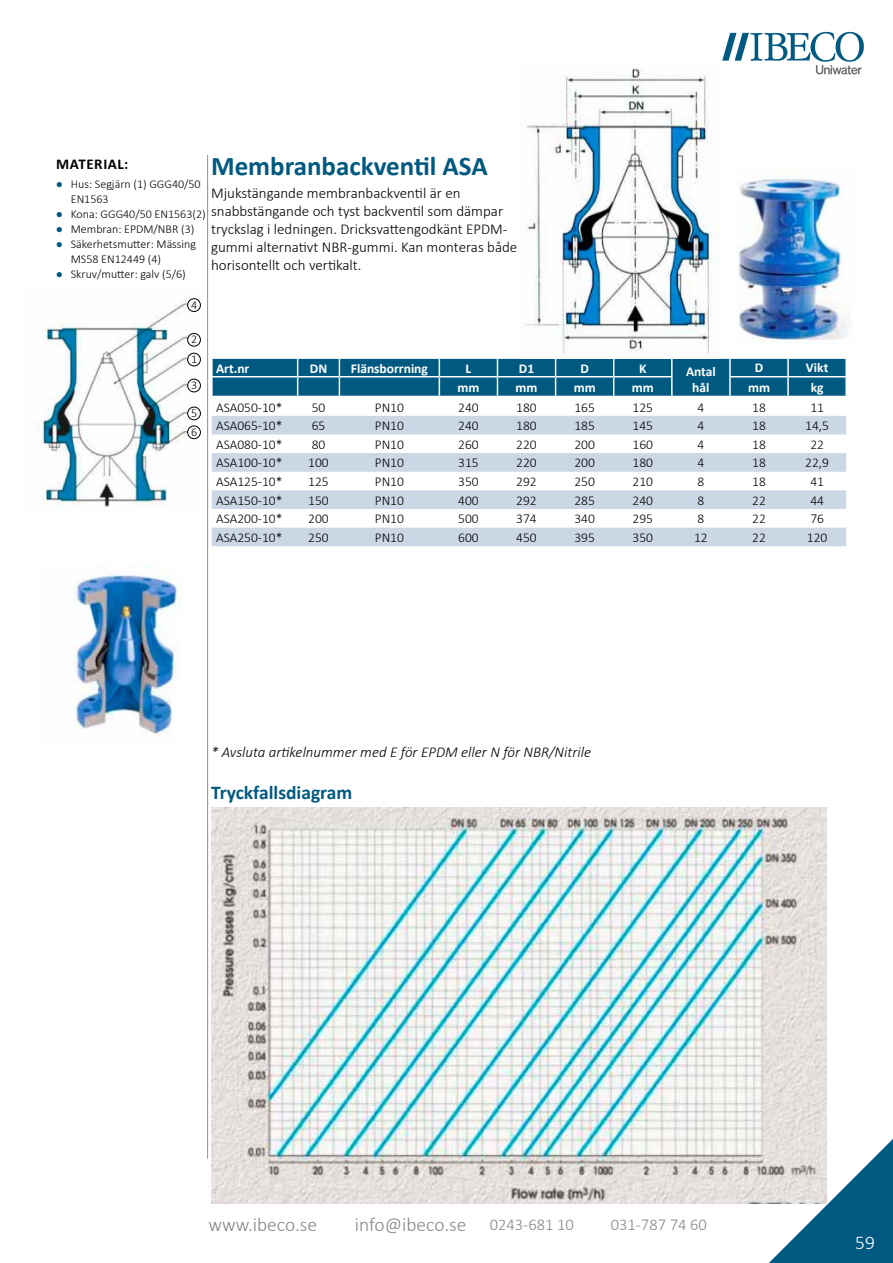
<style>
.page{position:relative;width:893px;height:1263px;background:#fff}
.page>*{position:absolute;margin:0;border:0;box-sizing:border-box;transform-origin:0 0}
.t1{font:700 27px "Calibri";color:#005980}
.t2{font:300 19.5px "Calibri";color:#868786}
.t3{font:700 19.5px "Calibri";color:#005980}
.t4{font:300 19.5px "Calibri";color:#fff}
.t5{font:300 16.5px "Calibri";color:#868786}
.t6{font:300 15px/18px "Calibri";color:#000}
.t7{font:italic 300 15px "Calibri";color:#000}
.t8{font:700 15px "Calibri";letter-spacing:.04em;color:#000}
.t9{font:300 13.5px "Calibri";color:#000}
.t10{font:700 13.5px/16.5px "Calibri";color:#fff;text-align:center}
.t11{font:300 12px/15px "Calibri";color:#000}
.s1{font-family:"Arial";font-weight:400;color:#005980}
.s2{font-size:16.5px}
</style>
<div class="page">
<svg style="left:722px;top:32px;width:142px;height:42px"></svg>
<hr style="left:207px;top:155px;width:1px;height:1003px;background:#9c9c9d">
<svg style="left:747px;top:1139px;width:146px;height:124px"></svg>
<img style="left:34px;top:298px;width:167px;height:210px">
<div style="left:188px;top:353px;width:12px;height:13px;background:#fff;border-radius:50%"></div>
<div style="left:188px;top:353px;width:12px;height:13px;border:1px solid #000;border-radius:50%"></div>
<div style="left:188px;top:333px;width:12px;height:13px;background:#fff;border-radius:50%"></div>
<div style="left:188px;top:333px;width:12px;height:13px;border:1px solid #000;border-radius:50%"></div>
<div style="left:188px;top:379px;width:12px;height:13px;background:#fff;border-radius:50%"></div>
<div style="left:188px;top:379px;width:12px;height:13px;border:1px solid #000;border-radius:50%"></div>
<div style="left:188px;top:299px;width:12px;height:12px;background:#fff;border-radius:50%"></div>
<div style="left:188px;top:299px;width:12px;height:13px;border:1px solid #000;border-radius:50%"></div>
<div style="left:188px;top:407px;width:12px;height:13px;background:#fff;border-radius:50%"></div>
<div style="left:188px;top:407px;width:12px;height:13px;border:1px solid #000;border-radius:50%"></div>
<div style="left:188px;top:426px;width:12px;height:13px;background:#fff;border-radius:50%"></div>
<div style="left:188px;top:426px;width:12px;height:13px;border:1px solid #000;border-radius:50%"></div>
<svg style="left:212px;top:416px;width:634px;height:130px;fill:#cbd7e5"></svg>
<svg style="left:211px;top:358px;width:636px;height:38px;background:#19698c"></svg>
<img style="left:738px;top:178px;width:113px;height:166px">
<img style="left:74px;top:566px;width:106px;height:170px">
<img style="left:525px;top:68px;width:193px;height:286px">
<img style="left:211px;top:807px;width:616px;height:396px">
<h1 class="t1" style="left:211px;top:147px;width:278px">Membranbackventil ASA</h1>
<p class="t8" style="left:56px;top:153px;width:74px">MATERIAL:</p>
<p class="t11" style="left:71px;top:176px;width:131px;text-indent:-15px"><span class="s1">●</span> Hus: Segjärn (1) GGG40/50<br>EN1563</p>
<p class="t11" style="left:56px;top:206px;width:151px"><span class="s1">●</span> Kona: GGG40/50 EN1563(2)</p>
<p class="t11" style="left:56px;top:221px;width:140px"><span class="s1">●</span> Membran: EPDM/NBR (3)</p>
<p class="t11" style="left:71px;top:236px;width:127px;text-indent:-15px"><span class="s1">●</span> Säkerhetsmutter: Mässing<br>MS58 EN12449 (4)</p>
<p class="t11" style="left:56px;top:266px;width:131px"><span class="s1">●</span> Skruv/mutter: galv (5/6)</p>
<p class="t6" style="left:211px;top:184px;width:308px">Mjukstängande membranbackventil är en snabbstängande och tyst backventil som dämpar tryckslag i ledningen. Dricksvattengodkänt EPDM&shy;gummi alternativt NBR-gummi. Kan monteras både horisontellt och vertikalt.</p>
<p class="t11" style="left:191px;top:297px;width:8px">4</p>
<p class="t11" style="left:191px;top:332px;width:8px">2</p>
<p class="t11" style="left:191px;top:377px;width:8px">3</p>
<p class="t11" style="left:191px;top:351px;width:8px">1</p>
<p class="t11" style="left:191px;top:403px;width:8px;line-height:18.9px">5<br>6</p>
<p class="t10" style="left:216px;top:360px;width:35px">Art.nr</p>
<p class="t10" style="left:310px;top:360px;width:19px">DN</p>
<p class="t10" style="left:351px;top:360px;width:79px">Flänsborrning</p>
<p class="t10" style="left:466px;top:360px;width:7px">L</p>
<p class="t10" style="left:519px;top:360px;width:17px">D1</p>
<p class="t10" style="left:580px;top:360px;width:10px">D</p>
<p class="t10" style="left:639px;top:360px;width:9px">K</p>
<p class="t10" style="left:686px;top:363px;width:31px">Antal hål</p>
<p class="t10" style="left:755px;top:360px;width:10px">D</p>
<p class="t10" style="left:806px;top:360px;width:24px">Vikt</p>
<p class="t10" style="left:457px;top:379px;width:23px">mm</p>
<p class="t10" style="left:516px;top:379px;width:23px">mm</p>
<p class="t10" style="left:574px;top:379px;width:23px">mm</p>
<p class="t10" style="left:632px;top:379px;width:23px">mm</p>
<p class="t10" style="left:748px;top:379px;width:23px">mm</p>
<p class="t10" style="left:811px;top:379px;width:14px">kg</p>
<p class="t9" style="left:216px;top:399px;width:68px">ASA050-10*</p>
<p class="t9" style="left:312px;top:399px;width:15px">50</p>
<p class="t9" style="left:375px;top:399px;width:31px">PN10</p>
<p class="t9" style="left:458px;top:399px;width:22px">240</p>
<p class="t9" style="left:516px;top:399px;width:22px">180</p>
<p class="t9" style="left:574px;top:399px;width:22px">165</p>
<p class="t9" style="left:632px;top:399px;width:22px">125</p>
<p class="t9" style="left:697px;top:399px;width:8px">4</p>
<p class="t9" style="left:752px;top:399px;width:15px">18</p>
<p class="t9" style="left:810px;top:399px;width:15px">11</p>
<p class="t9" style="left:216px;top:417px;width:68px">ASA065-10*</p>
<p class="t9" style="left:312px;top:417px;width:15px">65</p>
<p class="t9" style="left:375px;top:417px;width:31px">PN10</p>
<p class="t9" style="left:458px;top:417px;width:22px">240</p>
<p class="t9" style="left:516px;top:417px;width:22px">180</p>
<p class="t9" style="left:574px;top:417px;width:22px">185</p>
<p class="t9" style="left:632px;top:417px;width:22px">145</p>
<p class="t9" style="left:697px;top:417px;width:8px">4</p>
<p class="t9" style="left:752px;top:417px;width:15px">18</p>
<p class="t9" style="left:805px;top:417px;width:25px">14,5</p>
<p class="t9" style="left:216px;top:436px;width:68px">ASA080-10*</p>
<p class="t9" style="left:312px;top:436px;width:15px">80</p>
<p class="t9" style="left:375px;top:436px;width:31px">PN10</p>
<p class="t9" style="left:458px;top:436px;width:22px">260</p>
<p class="t9" style="left:516px;top:436px;width:22px">220</p>
<p class="t9" style="left:574px;top:436px;width:22px">200</p>
<p class="t9" style="left:632px;top:436px;width:22px">160</p>
<p class="t9" style="left:697px;top:436px;width:8px">4</p>
<p class="t9" style="left:752px;top:436px;width:15px">18</p>
<p class="t9" style="left:810px;top:436px;width:15px">22</p>
<p class="t9" style="left:216px;top:455px;width:68px">ASA100-10*</p>
<p class="t9" style="left:308px;top:455px;width:22px">100</p>
<p class="t9" style="left:375px;top:455px;width:31px">PN10</p>
<p class="t9" style="left:458px;top:455px;width:22px">315</p>
<p class="t9" style="left:516px;top:455px;width:22px">220</p>
<p class="t9" style="left:574px;top:455px;width:22px">200</p>
<p class="t9" style="left:632px;top:455px;width:22px">180</p>
<p class="t9" style="left:697px;top:455px;width:8px">4</p>
<p class="t9" style="left:752px;top:455px;width:15px">18</p>
<p class="t9" style="left:805px;top:455px;width:25px">22,9</p>
<p class="t9" style="left:216px;top:473px;width:68px">ASA125-10*</p>
<p class="t9" style="left:308px;top:473px;width:22px">125</p>
<p class="t9" style="left:375px;top:473px;width:31px">PN10</p>
<p class="t9" style="left:458px;top:473px;width:22px">350</p>
<p class="t9" style="left:516px;top:473px;width:22px">292</p>
<p class="t9" style="left:574px;top:473px;width:22px">250</p>
<p class="t9" style="left:632px;top:473px;width:22px">210</p>
<p class="t9" style="left:697px;top:473px;width:8px">8</p>
<p class="t9" style="left:752px;top:473px;width:15px">18</p>
<p class="t9" style="left:810px;top:473px;width:15px">41</p>
<p class="t9" style="left:216px;top:492px;width:68px">ASA150-10*</p>
<p class="t9" style="left:308px;top:492px;width:22px">150</p>
<p class="t9" style="left:375px;top:492px;width:31px">PN10</p>
<p class="t9" style="left:458px;top:492px;width:22px">400</p>
<p class="t9" style="left:516px;top:492px;width:22px">292</p>
<p class="t9" style="left:574px;top:492px;width:22px">285</p>
<p class="t9" style="left:632px;top:492px;width:22px">240</p>
<p class="t9" style="left:697px;top:492px;width:8px">8</p>
<p class="t9" style="left:752px;top:492px;width:15px">22</p>
<p class="t9" style="left:810px;top:492px;width:15px">44</p>
<p class="t9" style="left:216px;top:510px;width:68px">ASA200-10*</p>
<p class="t9" style="left:308px;top:510px;width:22px">200</p>
<p class="t9" style="left:375px;top:510px;width:31px">PN10</p>
<p class="t9" style="left:458px;top:510px;width:22px">500</p>
<p class="t9" style="left:516px;top:510px;width:22px">374</p>
<p class="t9" style="left:574px;top:510px;width:22px">340</p>
<p class="t9" style="left:632px;top:510px;width:22px">295</p>
<p class="t9" style="left:697px;top:510px;width:8px">8</p>
<p class="t9" style="left:752px;top:510px;width:15px">22</p>
<p class="t9" style="left:810px;top:510px;width:15px">76</p>
<p class="t9" style="left:216px;top:529px;width:68px">ASA250-10*</p>
<p class="t9" style="left:308px;top:529px;width:22px">250</p>
<p class="t9" style="left:375px;top:529px;width:31px">PN10</p>
<p class="t9" style="left:458px;top:529px;width:22px">600</p>
<p class="t9" style="left:516px;top:529px;width:22px">450</p>
<p class="t9" style="left:574px;top:529px;width:22px">395</p>
<p class="t9" style="left:632px;top:529px;width:22px">350</p>
<p class="t9" style="left:694px;top:529px;width:15px">12</p>
<p class="t9" style="left:752px;top:529px;width:15px">22</p>
<p class="t9" style="left:807px;top:529px;width:22px">120</p>
<p class="t7" style="left:211px;top:743px;width:382px">* Avsluta artikelnummer med E för EPDM eller N för NBR/Nitrile</p>
<h2 class="t3" style="left:211px;top:779px;width:143px">Tryckfallsdiagram</h2>
<h2 class="t2" style="left:208px;top:1212px;width:110px">www.ibeco.se</h2>
<h2 class="t2" style="left:355px;top:1212px;width:220px">info@ibeco.se <span class="s2">0243-681 10</span></h2>
<p class="t5" style="left:611px;top:1214px;width:98px">031-787 74 60</p>
<h2 class="t4" style="left:855px;top:1230px;width:21px">59</h2>
</div>
